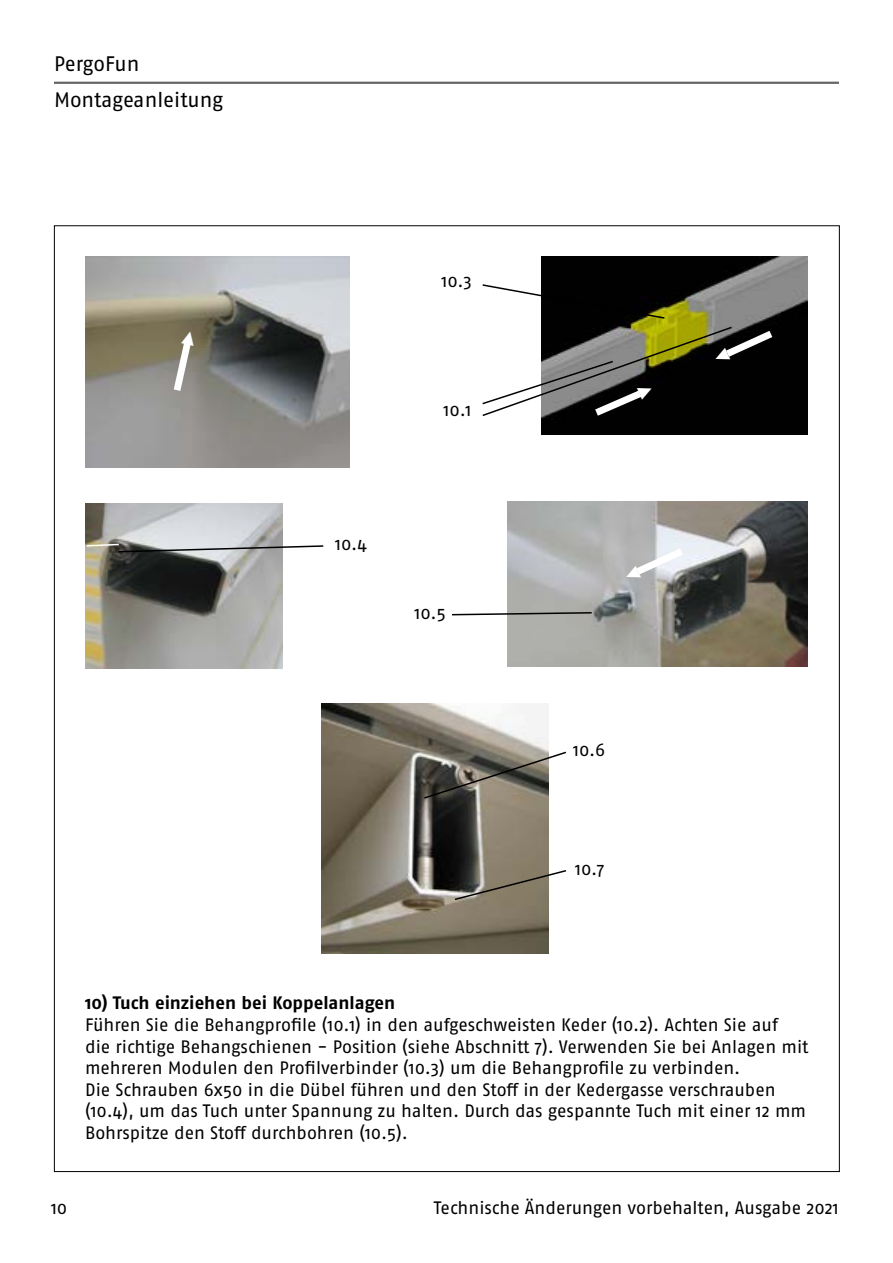
<style>
.page{position:relative;width:893px;height:1263px;background:#fff}
.page>*{position:absolute;margin:0;border:0;box-sizing:border-box;transform-origin:0 0}
.t1{font:21px "Fago Pro";letter-spacing:-.005em;color:#000}
.t2{font:18px/21.6px "Fago Pro";letter-spacing:-.005em;color:#000}
.t3{font:700 18px "Fago Pro";color:#000}
</style>
<div class="page">
<hr style="left:54px;top:82px;width:785px;height:2px;background:#000">
<img style="left:85px;top:256px;width:264px;height:212px">
<img style="left:541px;top:256px;width:267px;height:178px">
<img style="left:85px;top:504px;width:197px;height:164px">
<img style="left:508px;top:502px;width:300px;height:164px">
<svg style="left:452px;top:611px;width:141px;height:5px"></svg>
<svg style="left:85px;top:543px;width:239px;height:10px;background:#a2a3a1"></svg>
<img style="left:321px;top:703px;width:227px;height:251px">
<svg style="left:422px;top:750px;width:144px;height:50px;background:#7b776e"></svg>
<svg style="left:453px;top:869px;width:114px;height:32px;background:#898377"></svg>
<svg style="left:174px;top:330px;width:22px;height:61px"></svg>
<svg style="left:482px;top:283px;width:290px;height:134px"></svg>
<svg style="left:624px;top:548px;width:59px;height:35px"></svg>
<p class="t1" style="left:54px;top:51px;width:87px">PergoFun</p>
<p class="t1" style="left:54px;top:87px;width:171px">Montageanleitung</p>
<p class="t2" style="left:441px;top:270px;width:32px">10.3</p>
<p class="t2" style="left:444px;top:399px;width:29px">10.1</p>
<p class="t2" style="left:335px;top:533px;width:33px">10.4</p>
<p class="t2" style="left:415px;top:602px;width:33px">10.5</p>
<p class="t2" style="left:573px;top:738px;width:34px">10.6</p>
<p class="t2" style="left:575px;top:858px;width:30px">10.7</p>
<p class="t3" style="left:85px;top:992px;width:312px">10) Tuch einziehen bei Koppelanlagen</p>
<p class="t2" style="left:85px;top:1014px;width:725px">Führen Sie die Behangprofile (10.1) in den aufgeschweisten Keder (10.2). Achten Sie auf<br>die richtige Behangschienen - Position (siehe Abschnitt 7). Verwenden Sie bei Anlagen mit mehreren Modulen den Profilverbinder (10.3) um die Behangprofile zu verbinden.<br>Die Schrauben 6x50 in die Dübel führen und den Stoff in der Kedergasse verschrauben (10.4), um das Tuch unter Spannung zu halten. Durch das gespannte Tuch mit einer 12 mm Bohrspitze den Stoff durchbohren (10.5).</p>
<p class="t2" style="left:51px;top:1196px;width:18px">10</p>
<p class="t2" style="left:434px;top:1196px;width:406px">Technische Änderungen vorbehalten, Ausgabe 2021</p>
</div>
